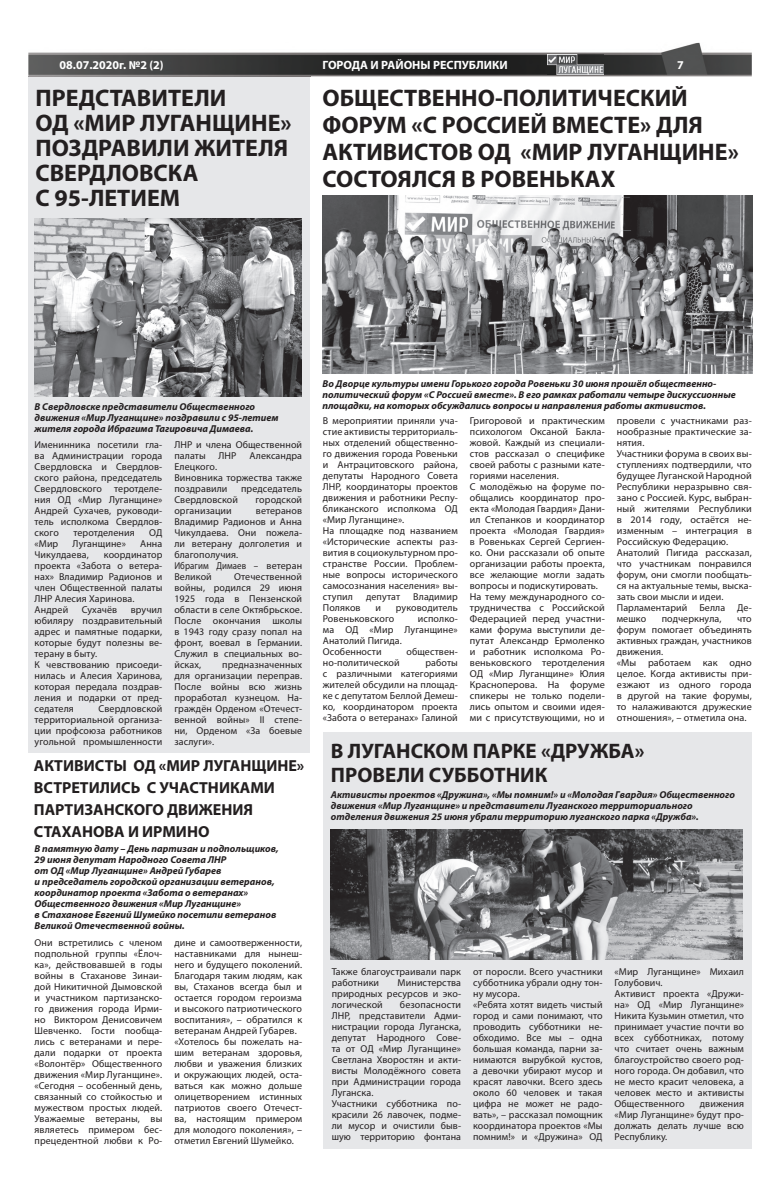
<style>
.page{position:relative;width:766px;height:1191px;background:#fff}
.page>*{position:absolute;margin:0;border:0;box-sizing:border-box;transform-origin:0 0}
.t1{font:700 24px/25px "Myriad Pro";color:#231f20}
.t2{font:700 21px/24px "Myriad Pro";color:#231f20}
.t3{font:700 16px/22px "Myriad Pro";color:#231f20}
.t4{font:700 12px "Myriad Pro";color:#fff}
.t5{font:10px/11px "Myriad Pro";letter-spacing:.01em;color:#231f20}
.t6{font:italic 700 10px/11px "Myriad Pro";color:#231f20}
</style>
<div class="page">
<div style="left:29px;top:76px;width:281px;height:677px;background:#e6e7e9"></div>
<div style="left:323px;top:732px;width:428px;height:416px;background:#e6e7e9"></div>
<img style="left:28px;top:43px;width:723px;height:33px">
<img style="left:547px;top:55px;width:56px;height:19px">
<img style="left:323px;top:196px;width:428px;height:177px">
<img style="left:35px;top:218px;width:266px;height:178px">
<img style="left:330px;top:829px;width:412px;height:130px">
<p class="t4" style="left:60px;top:60px;width:106px">08.07.2020г. №2 (2)</p>
<p class="t4" style="left:322px;top:60px;width:187px">ГОРОДА И РАЙОНЫ РЕСПУБЛИКИ</p>
<h1 class="t1" style="left:35px;top:88px;width:258px">ПРЕДСТАВИТЕЛИ<br>ОД «МИР ЛУГАНЩИНЕ»<br>ПОЗДРАВИЛИ ЖИТЕЛЯ<br>СВЕРДЛОВСКА<br>С 95-ЛЕТИЕМ</h1>
<p class="t4" style="left:677px;top:60px;width:8px">7</p>
<h1 class="t1" style="left:322px;top:87px;width:417px;line-height:27px">ОБЩЕСТВЕННО-ПОЛИТИЧЕСКИЙ<br>ФОРУМ «С РОССИЕЙ ВМЕСТЕ» ДЛЯ<br>АКТИВИСТОВ ОД «МИР ЛУГАНЩИНЕ»<br>СОСТОЯЛСЯ В РОВЕНЬКАХ</h1>
<p class="t6" style="left:35px;top:402px;width:245px">В Свердловске представители Общественного движения «Мир Луганщине» поздравили с 95-летием жителя города Ибрагима Тагировича Димаева.</p>
<p class="t5" style="left:35px;top:440px;width:129px;text-align:justify">Именинника посетили гла&shy;ва Администрации города Свердловска и Свердлов&shy;ского района, председатель Свердловского теротделе&shy;ния ОД «Мир Луганщине» Андрей Сухачев, руководи&shy;тель исполкома Свердлов&shy;ского</p>
<p class="t5" style="left:73px;top:528px;width:63px">теротделения</p>
<p class="t5" style="left:149px;top:528px;width:15px">ОД</p>
<p class="t5" style="left:35px;top:539px;width:25px">«Мир</p>
<p class="t5" style="left:73px;top:539px;width:55px">Луганщине»</p>
<p class="t5" style="left:140px;top:539px;width:24px">Анна</p>
<p class="t5" style="left:35px;top:550px;width:56px">Чикулдаева,</p>
<p class="t5" style="left:35px;top:550px;width:129px;text-indent:69px">координатор проекта «Забота о ветера&shy;нах» Владимир Радионов и член Общественной палаты<br>ЛНР Алесия Харинова.<br>Андрей</p>
<p class="t5" style="left:82px;top:605px;width:37px">Сухачёв</p>
<p class="t5" style="left:35px;top:605px;width:129px;text-indent:96px">вручил юбиляру поздравительный адрес и памятные подарки, которые будут полезны ве&shy;терану в быту.<br>К чевствованию присоеди&shy;нилась и Алесия Харинова, которая передала поздрав&shy;ления и подарки от пред&shy;седателя</p>
<p class="t5" style="left:35px;top:704px;width:129px;text-align:justify;text-indent:64px">Свердловской терри ториальной организа&shy;ции профсоюза работников угольной промышленности</p>
<p class="t5" style="left:174px;top:440px;width:129px">ЛНР и члена Общественной палаты</p>
<p class="t5" style="left:218px;top:451px;width:19px">ЛНР</p>
<p class="t5" style="left:249px;top:451px;width:54px">Александра</p>
<p class="t5" style="left:174px;top:462px;width:129px">Елецкого.<br>Виновника торжества также поздравили</p>
<p class="t5" style="left:241px;top:484px;width:62px">председатель</p>
<p class="t5" style="left:174px;top:495px;width:65px">Свердловской</p>
<p class="t5" style="left:255px;top:495px;width:48px">городской</p>
<p class="t5" style="left:174px;top:506px;width:59px">организации</p>
<p class="t5" style="left:174px;top:506px;width:129px;text-indent:82px">ветеранов<br>Владимир Радионов и Анна<br>Чикулдаева. Они пожела&shy;ли ветерану долголетия и благополучия.<br>Ибрагим Димаев – ветеран<br>Великой</p>
<p class="t5" style="left:174px;top:572px;width:129px;text-align:justify;text-indent:60px">Отечественной войны, родился 29 июня 1925 года в Пензенской области в селе Октябрьское.<br>После окончания школы в 1943 году сразу попал на фронт, воевал в Германии.<br>Служил в специальных во&shy;йсках,</p>
<p class="t5" style="left:174px;top:660px;width:129px;text-align:justify;text-indent:48px">предназначенных для организации переправ.<br>После войны всю жизнь проработал кузнецом. На&shy;граждён Орденом «Отечест&shy;венной войны» II степе&shy;ни, Орденом «За боевые заслуги».</p>
<h3 class="t3" style="left:34px;top:756px;width:272px">АКТИВИСТЫ ОД «МИР ЛУГАНЩИНЕ»<br>ВСТРЕТИЛИСЬ С УЧАСТНИКАМИ<br>ПАРТИЗАНСКОГО ДВИЖЕНИЯ<br>СТАХАНОВА И ИРМИНО</h3>
<p class="t6" style="left:35px;top:844px;width:246px">В памятную дату – День партизан и подпольщиков, 29 июня депутат Народного Совета ЛНР<br>от ОД «Мир Луганщине» Андрей Губарев<br>и председатель городской организации ветеранов, координатор проекта «Забота о ветеранах» Общественного движения «Мир Луганщине»<br>в Стаханове Евгений Шумейко посетили ветеранов Великой Отечественной войны.</p>
<p class="t5" style="left:35px;top:938px;width:129px;text-align:justify">Они встретились с членом подпольной группы «Ёлоч&shy;ка», действовавшей в годы войны в Стаханове Зинаи&shy;дой Никитичной Дымовской и участником партизанско&shy;го движения города Ирми&shy;но Виктором Денисовичем Шевченко. Гости пообща&shy;лись с ветеранами и пере&shy;дали подарки от проекта «Волонтёр» Общественного движения «Мир Луганщине». «Сегодня – особенный день, связанный со стойкостью и мужеством простых людей.<br>Уважаемые ветераны, вы являетесь примером бес&shy;прецедентной любви к Ро-</p>
<p class="t5" style="left:174px;top:938px;width:129px">дине и самоотверженности, наставниками для нынеш&shy;него и будущего поколений.<br>Благодаря таким людям, как вы, Стаханов всегда был и остается городом героизма и высокого патриотического воспитания», – обратился к ветеранам Андрей Губарев. «Хотелось бы пожелать на&shy;шим ветеранам здоровья, любви и уважения близких и окружающих людей, оста&shy;ваться как можно дольше олицетворением истинных патриотов своего Отечест&shy;ва, настоящим примером для молодого поколения», – отметил Евгений Шумейко.</p>
<p class="t6" style="left:322px;top:379px;width:414px">Во Дворце культуры имени Горького города Ровеньки 30 июня прошёл общественно&shy;политический форум «С Россией вместе». В его рамках работали четыре дискуссионные площадки, на которых обсуждались вопросы и направления работы активистов.</p>
<p class="t5" style="left:323px;top:416px;width:136px">В мероприятии приняли уча&shy;стие активисты территориаль&shy;ных отделений общественно&shy;го движения города Ровеньки и Антрацитовского района, депутаты Народного Совета<br>ЛНР, координаторы проектов движения и работники Респу&shy;бликанского исполкома ОД «Мир Луганщине».<br>На площадке под названием «Исторические аспекты раз&shy;вития в социокультурном про&shy;странстве России. Проблем&shy;ные вопросы исторического самосознания населения» вы&shy;ступил</p>
<p class="t5" style="left:366px;top:592px;width:36px">депутат</p>
<p class="t5" style="left:413px;top:592px;width:46px">Владимир</p>
<p class="t5" style="left:323px;top:603px;width:39px">Поляков</p>
<p class="t5" style="left:375px;top:603px;width:7px">и</p>
<p class="t5" style="left:396px;top:603px;width:63px">руководитель</p>
<p class="t5" style="left:323px;top:614px;width:73px">Ровеньковского</p>
<p class="t5" style="left:323px;top:614px;width:136px;text-indent:95px">исполко&shy;ма ОД «Мир Луганщине»<br>Анатолий Пигида.<br>Особенности</p>
<p class="t5" style="left:406px;top:647px;width:53px">обществен-</p>
<p class="t5" style="left:323px;top:658px;width:136px;text-align:justify;text-indent:102px">работы с различными категориями жителей обсудили на площад&shy;ке с депутатом Беллой Демеш&shy;ко, координатором проекта «Забота о ветеранах» Галиной</p>
<p class="t5" style="left:323px;top:658px;width:78px">но-политической</p>
<p class="t5" style="left:469px;top:416px;width:136px">Григоровой и практическим психологом Оксаной Бакла&shy;жовой. Каждый из специали&shy;стов рассказал о специфике своей работы с разными кате&shy;гориями населения.<br>С молодёжью на форуме по&shy;общались координатор про&shy;екта «Молодая Гвардия» Дани&shy;ил Степанков и координатор проекта «Молодая Гвардия» в Ровеньках Сергей Сергиен&shy;ко. Они рассказали об опыте организации работы проекта, все желающие могли задать вопросы и подискутировать.<br>На тему международного со&shy;трудничества с Российской<br>Федерацией перед участни&shy;ками форума выступили де&shy;путат Александр Ермоленко и работник исполкома Ро&shy;веньковского теротделения<br>ОД «Мир Луганщине» Юлия<br>Красноперова. На форуме спикеры не только подели&shy;лись опытом и своими идея&shy;ми с присутствующими, но и</p>
<p class="t5" style="left:616px;top:416px;width:136px">провели с участниками раз&shy;нообразные практические за&shy;нятия.<br>Участники форума в своих вы&shy;ступлениях подтвердили, что будущее Луганской Народной<br>Республики неразрывно свя&shy;зано с Россией. Курс, выбран&shy;ный жителями Республики в 2014 году, остаётся не&shy;изменным – интеграция в<br>Российскую Федерацию.<br>Анатолий Пигида рассказал, что участникам понравился форум, они смогли пообщать&shy;ся на актуальные темы, выска&shy;зать свои мысли и идеи.<br>Парламентарий Белла Де&shy;мешко</p>
<p class="t5" style="left:616px;top:614px;width:136px;text-indent:120px">что форум помогает объединять активных граждан, участников движения.<br>«Мы работаем как одно целое. Когда активисты при&shy;езжают из одного города в другой на такие форумы, то налаживаются дружеские отношения», – отметила она.</p>
<p class="t5" style="left:661px;top:614px;width:61px">подчеркнула,</p>
<h2 class="t2" style="left:331px;top:741px;width:315px">В ЛУГАНСКОМ ПАРКЕ «ДРУЖБА»<br>ПРОВЕЛИ СУББОТНИК</h2>
<p class="t6" style="left:331px;top:790px;width:405px">Активисты проектов «Дружина», «Мы помним!» и «Молодая Гвардия» Общественного движения «Мир Луганщине» и представители Луганского территориального отделения движения 25 июня убрали территорию луганского парка «Дружба».</p>
<p class="t5" style="left:331px;top:967px;width:131px">Также благоустраивали парк работники</p>
<p class="t5" style="left:331px;top:978px;width:131px;text-align:justify;text-indent:66px">Министерства природных ресурсов и эко&shy;логической</p>
<p class="t5" style="left:331px;top:1000px;width:131px;text-indent:68px">безопасности<br>ЛНР, представители Адми&shy;нистрации города Луганска, депутат Народного Сове&shy;та от ОД «Мир Луганщине»<br>Светлана Хворостян и акти&shy;висты Молодёжного совета при Администрации города<br>Луганска.<br>Участники субботника по&shy;красили 26 лавочек, подме&shy;ли мусор и очистили быв&shy;шую территорию фонтана</p>
<p class="t5" style="left:473px;top:967px;width:131px">от поросли. Всего участники субботника убрали одну тон&shy;ну мусора.<br>«Ребята хотят видеть чистый город и сами понимают, что проводить субботники не&shy;обходимо. Все мы – одна большая команда, парни за&shy;нимаются вырубкой кустов, а девочки убирают мусор и красят лавочки. Всего здесь около 60 человек и такая цифра не может не радо&shy;вать», – рассказал помощник координатора проектов «Мы помним!» и «Дружина» ОД</p>
<p class="t5" style="left:614px;top:967px;width:131px">«Мир Луганщине» Михаил<br>Голубович.<br>Активист проекта «Дружи&shy;на» ОД «Мир Луганщине»<br>Никита Кузьмин отметил, что принимает участие почти во всех субботниках, потому что считает очень важным благо устройство своего род&shy;ного города. Он добавил, что не место красит человека, а человек место и активисты<br>Общественного</p>
<p class="t5" style="left:614px;top:1099px;width:131px;text-align:justify;text-indent:85px">движения «Мир Луганщине» будут про&shy;должать делать лучше всю Республику.</p>
</div>
